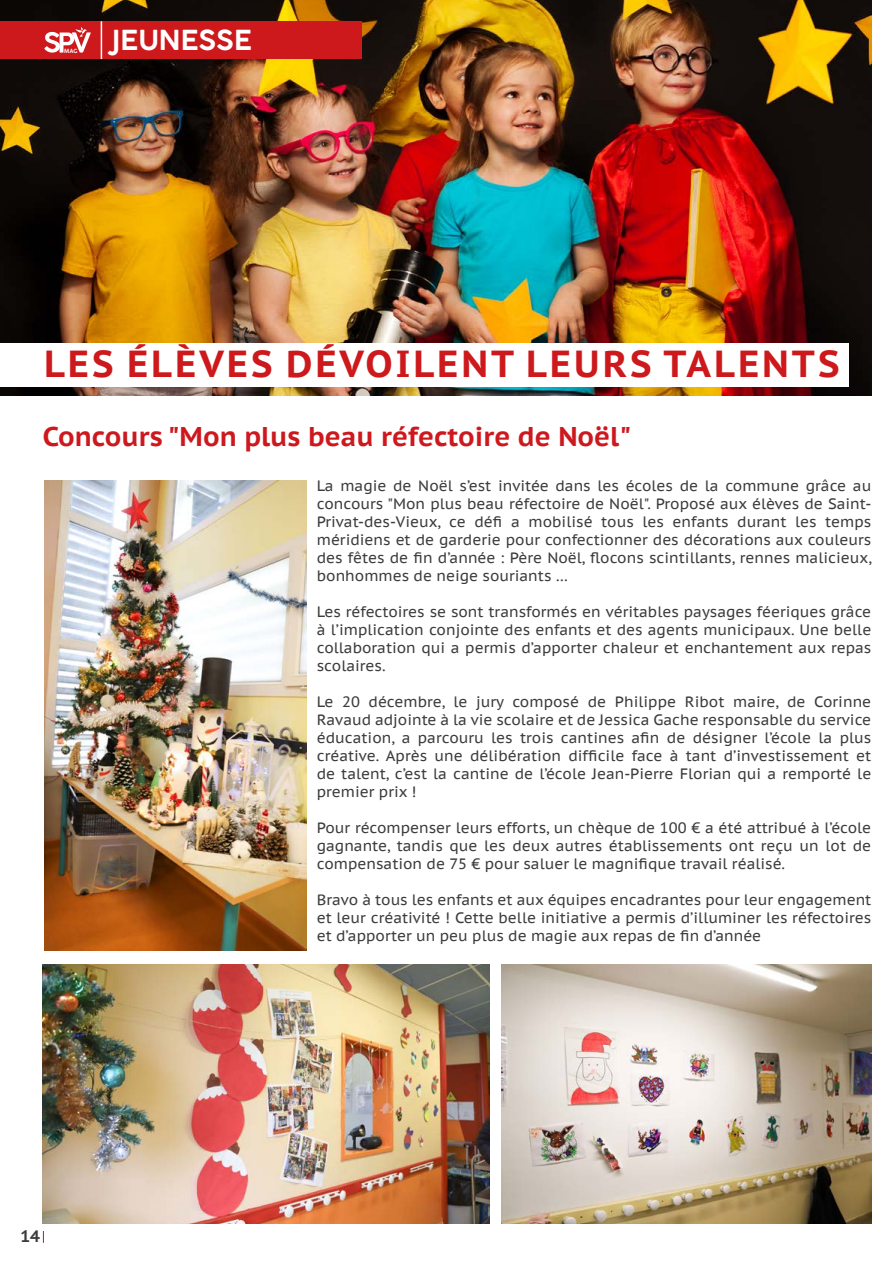
<style>
.page{position:relative;width:893px;height:1263px;background:#fff}
.page>*{position:absolute;margin:0;border:0;box-sizing:border-box;transform-origin:0 0}
.t1{font:700 37.5px "PT Sans Caption";letter-spacing:.08em;color:#cd191c}
.t2{font:700 27px "PT Sans Caption";color:#cd191e}
.t3{font:600 27px "COCOGOOSE";color:#fff}
.t4{font:700 16.5px "PT Sans Caption";color:#3c3c3b}
.t5{font:15px/18px "PT Sans Caption";color:#3c3c3b;text-align:justify}
.t6{font:600 5.7px "COCOGOOSE";color:#fff}
</style>
<div class="page">
<img style="left:0;top:0;width:871px;height:395px">
<svg style="left:43px;top:1231px;width:1px;height:12px"></svg>
<div style="left:0;top:343px;width:849px;height:44px;background:#fff"></div>
<div style="left:0;top:21px;width:361px;height:38px;background:#cd191c"></div>
<svg style="left:44px;top:27px;width:47px;height:26px"></svg>
<hr style="left:101px;top:21px;width:1px;height:38px;background:#fff">
<img style="left:45px;top:481px;width:262px;height:469px">
<img style="left:43px;top:964px;width:446px;height:260px">
<img style="left:502px;top:964px;width:369px;height:260px">
<p class="t6" style="left:64px;top:47px;width:15px">MAG</p>
<h2 class="t3" style="left:111px;top:22px;width:142px">JEUNESSE</h2>
<h1 class="t1" style="left:44px;top:339px;width:797px">LES ÉLÈVES DÉVOILENT LEURS TALENTS</h1>
<h2 class="t2" style="left:43px;top:418px;width:590px">Concours "Mon plus beau réfectoire de Noël"</h2>
<p class="t4" style="left:20px;top:1225px;width:21px">14</p>
<p class="t5" style="left:317px;top:476px;width:556px">La magie de Noël s’est invitée dans les écoles de la commune grâce au concours "Mon plus beau réfectoire de Noël". Proposé aux élèves de Saint-Privat-des-Vieux, ce défi a mobilisé tous les enfants durant les temps méridiens et de garderie pour confectionner des décorations aux couleurs des fêtes de fin d’année : Père Noël, flocons scintillants, rennes malicieux, bonhommes de neige souriants …</p>
<p class="t5" style="left:317px;top:602px;width:556px">Les réfectoires se sont transformés en véritables paysages féeriques grâce à l’implication conjointe des enfants et des agents municipaux. Une belle collaboration qui a permis d’apporter chaleur et enchantement aux repas scolaires.</p>
<p class="t5" style="left:317px;top:692px;width:556px">Le 20 décembre, le jury composé de Philippe Ribot maire, de Corinne Ravaud adjointe à la vie scolaire et de Jessica Gache responsable du service éducation, a parcouru les trois cantines afin de désigner l’école la plus créative. Après une délibération difficile face à tant d’investissement et de talent, c’est la cantine de l’école Jean-Pierre Florian qui a remporté le premier prix !</p>
<p class="t5" style="left:317px;top:818px;width:556px">Pour récompenser leurs efforts, un chèque de 100 € a été attribué à l’école gagnante, tandis que les deux autres établissements ont reçu un lot de compensation de 75 € pour saluer le magnifique travail réalisé.</p>
<p class="t5" style="left:317px;top:890px;width:556px">Bravo à tous les enfants et aux équipes encadrantes pour leur engagement et leur créativité ! Cette belle initiative a permis d’illuminer les réfectoires et d’apporter un peu plus de magie aux repas de fin d’année</p>
</div>
